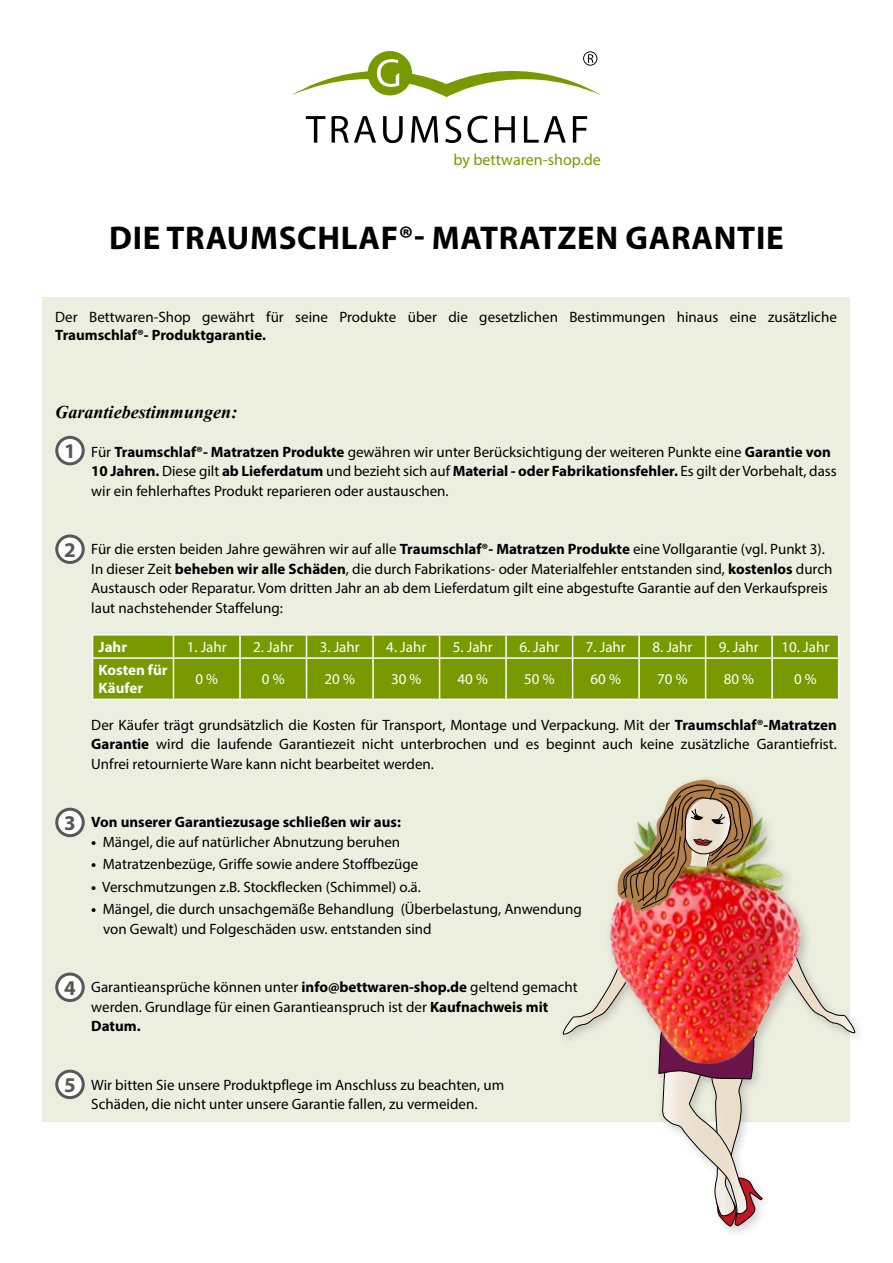
<style>
.page{position:relative;width:893px;height:1263px;background:#fff}
.page>*{position:absolute;margin:0;border:0;box-sizing:border-box;transform-origin:0 0}
.t1{font:700 33px "Myriad Pro";letter-spacing:.02em;color:#000}
.t2{font:700 22.5px "Vijaya";color:#000}
.t3{font:700 21px "Myriad Pro";color:#575756}
.t4{font:16.05px "Myriad Pro";color:#799900}
.t5{font:15px/19.5px "Myriad Pro";color:#000}
.t6{font:15px "Myriad Pro";color:#fff}
.t7{font:700 15px "Myriad Pro";color:#000}
.t8{font:700 15px/18px "Myriad Pro";color:#fff}
.s1{font-weight:700}
</style>
<div class="page">
<div style="left:43px;top:298px;width:807px;height:824px;background:#ecefe0"></div>
<div style="left:57px;top:437px;width:26px;height:27px;background:#fff;border-radius:50%"></div>
<div style="left:55px;top:436px;width:30px;height:29px;border:3px solid #575756;border-radius:50%"></div>
<div style="left:57px;top:536px;width:26px;height:26px;background:#fff;border-radius:50%"></div>
<div style="left:55px;top:534px;width:30px;height:30px;border:3px solid #575756;border-radius:50%"></div>
<div style="left:93px;top:636px;width:745px;height:63px;background:#799900"></div>
<hr style="left:92px;top:634px;width:81px;height:2px;background:#fff">
<svg style="left:92px;top:636px;width:1px;height:21px"></svg>
<hr style="left:173px;top:634px;width:67px;height:2px;background:#fff">
<svg style="left:173px;top:636px;width:1px;height:21px"></svg>
<hr style="left:240px;top:634px;width:67px;height:2px;background:#fff">
<hr style="left:239px;top:636px;width:2px;height:21px;background:#fff">
<hr style="left:307px;top:634px;width:66px;height:2px;background:#fff">
<svg style="left:306px;top:636px;width:1px;height:21px"></svg>
<hr style="left:373px;top:634px;width:67px;height:2px;background:#fff">
<hr style="left:372px;top:636px;width:2px;height:21px;background:#fff">
<hr style="left:440px;top:634px;width:66px;height:2px;background:#fff">
<svg style="left:439px;top:636px;width:1px;height:21px"></svg>
<hr style="left:506px;top:634px;width:67px;height:2px;background:#fff">
<hr style="left:505px;top:636px;width:2px;height:21px;background:#fff">
<hr style="left:573px;top:634px;width:66px;height:2px;background:#fff">
<svg style="left:572px;top:636px;width:1px;height:21px"></svg>
<hr style="left:639px;top:634px;width:67px;height:2px;background:#fff">
<hr style="left:638px;top:636px;width:2px;height:21px;background:#fff">
<hr style="left:706px;top:634px;width:66px;height:2px;background:#fff">
<svg style="left:705px;top:636px;width:1px;height:21px"></svg>
<hr style="left:772px;top:634px;width:67px;height:2px;background:#fff">
<hr style="left:771px;top:636px;width:2px;height:21px;background:#fff">
<svg style="left:838px;top:636px;width:1px;height:21px"></svg>
<hr style="left:92px;top:657px;width:81px;height:2px;background:#fff">
<hr style="left:92px;top:659px;width:1px;height:40px;background:#fff">
<hr style="left:173px;top:657px;width:67px;height:2px;background:#fff">
<hr style="left:173px;top:659px;width:1px;height:40px;background:#fff">
<hr style="left:240px;top:657px;width:67px;height:2px;background:#fff">
<hr style="left:239px;top:659px;width:2px;height:40px;background:#fff">
<hr style="left:307px;top:657px;width:66px;height:2px;background:#fff">
<hr style="left:306px;top:659px;width:1px;height:40px;background:#fff">
<hr style="left:373px;top:657px;width:67px;height:2px;background:#fff">
<hr style="left:372px;top:659px;width:2px;height:40px;background:#fff">
<hr style="left:440px;top:657px;width:66px;height:2px;background:#fff">
<hr style="left:439px;top:659px;width:1px;height:40px;background:#fff">
<hr style="left:506px;top:657px;width:67px;height:2px;background:#fff">
<hr style="left:505px;top:659px;width:2px;height:40px;background:#fff">
<hr style="left:573px;top:657px;width:66px;height:2px;background:#fff">
<hr style="left:572px;top:659px;width:1px;height:40px;background:#fff">
<hr style="left:639px;top:657px;width:67px;height:2px;background:#fff">
<hr style="left:638px;top:659px;width:2px;height:40px;background:#fff">
<hr style="left:706px;top:657px;width:66px;height:2px;background:#fff">
<hr style="left:705px;top:659px;width:1px;height:40px;background:#fff">
<hr style="left:772px;top:657px;width:67px;height:2px;background:#fff">
<hr style="left:771px;top:659px;width:2px;height:40px;background:#fff">
<hr style="left:838px;top:659px;width:1px;height:40px;background:#fff">
<hr style="left:92px;top:699px;width:81px;height:1px;background:#fff">
<hr style="left:173px;top:699px;width:67px;height:1px;background:#fff">
<hr style="left:240px;top:699px;width:67px;height:1px;background:#fff">
<hr style="left:307px;top:699px;width:66px;height:1px;background:#fff">
<hr style="left:373px;top:699px;width:67px;height:1px;background:#fff">
<hr style="left:440px;top:699px;width:66px;height:1px;background:#fff">
<hr style="left:506px;top:699px;width:67px;height:1px;background:#fff">
<hr style="left:573px;top:699px;width:66px;height:1px;background:#fff">
<hr style="left:639px;top:699px;width:67px;height:1px;background:#fff">
<hr style="left:706px;top:699px;width:66px;height:1px;background:#fff">
<hr style="left:772px;top:699px;width:67px;height:1px;background:#fff">
<div style="left:57px;top:809px;width:26px;height:27px;background:#fff;border-radius:50%"></div>
<div style="left:55px;top:808px;width:30px;height:29px;border:3px solid #575756;border-radius:50%"></div>
<div style="left:57px;top:974px;width:26px;height:26px;background:#fff;border-radius:50%"></div>
<div style="left:55px;top:972px;width:30px;height:30px;border:3px solid #575756;border-radius:50%"></div>
<div style="left:57px;top:1071px;width:26px;height:26px;background:#fff;border-radius:50%"></div>
<div style="left:55px;top:1070px;width:30px;height:29px;border:3px solid #575756;border-radius:50%"></div>
<div style="left:558px;top:775px;width:308px;height:463px;background:#000;opacity:.2"></div>
<img style="left:558px;top:784px;width:307px;height:314px">
<img style="left:563px;top:778px;width:292px;height:449px">
<svg style="left:306px;top:116px;width:19px;height:27px"></svg>
<svg style="left:332px;top:116px;width:44px;height:27px"></svg>
<svg style="left:383px;top:116px;width:20px;height:27px"></svg>
<svg style="left:411px;top:116px;width:27px;height:27px"></svg>
<svg style="left:445px;top:116px;width:16px;height:27px"></svg>
<svg style="left:467px;top:116px;width:21px;height:27px"></svg>
<svg style="left:495px;top:116px;width:20px;height:27px"></svg>
<svg style="left:524px;top:116px;width:42px;height:27px"></svg>
<svg style="left:573px;top:116px;width:14px;height:27px"></svg>
<svg style="left:292px;top:51px;width:309px;height:46px"></svg>
<p class="t4" style="left:453px;top:149px;width:149px">by bettwaren-shop.de</p>
<h1 class="t1" style="left:109px;top:216px;width:676px">DIE TRAUMSCHLAF®- MATRATZEN GARANTIE</h1>
<p class="t5" style="left:55px;top:307px;width:783px">Der Bettwaren-Shop gewährt für seine Produkte über die gesetzlichen Bestimmungen hinaus eine zusätzliche</p>
<p class="t7" style="left:55px;top:325px;width:212px">Traumschlaf®- Produktgarantie.</p>
<h2 class="t2" style="left:55px;top:394px;width:184px">Garantiebestimmungen:</h2>
<p class="t5" style="left:91px;top:442px;width:747px">Für <span class="s1">Traumschlaf®- Matratzen Produkte</span> gewähren wir unter Berücksichtigung der weiteren Punkte eine <span class="s1">Garantie von<br>10 Jahren.</span> Diese gilt <span class="s1">ab Lieferdatum</span> und bezieht sich auf <span class="s1">Material - oder Fabrikationsfehler.</span> Es gilt der Vorbehalt, dass wir ein fehlerhaftes Produkt reparieren oder austauschen.</p>
<h3 class="t3" style="left:64px;top:438px;width:13px">1</h3>
<h3 class="t3" style="left:64px;top:536px;width:13px">2</h3>
<p class="t5" style="left:91px;top:539px;width:743px">Für die ersten beiden Jahre gewähren wir auf alle <span class="s1">Traumschlaf®- Matratzen Produkte</span> eine Vollgarantie (vgl. Punkt 3).<br>In dieser Zeit <span class="s1">beheben wir alle Schäden</span>, die durch Fabrikations- oder Materialfehler entstanden sind, <span class="s1">kostenlos</span> durch Austausch oder Reparatur. Vom dritten Jahr an ab dem Lieferdatum gilt eine abgestufte Garantie auf den Verkaufspreis laut nachstehender Staffelung:</p>
<p class="t8" style="left:99px;top:637px;width:30px">Jahr</p>
<p class="t6" style="left:187px;top:638px;width:41px">1. Jahr</p>
<p class="t6" style="left:253px;top:638px;width:41px">2. Jahr</p>
<p class="t6" style="left:320px;top:638px;width:41px">3. Jahr</p>
<p class="t6" style="left:386px;top:638px;width:41px">4. Jahr</p>
<p class="t6" style="left:453px;top:638px;width:41px">5. Jahr</p>
<p class="t6" style="left:519px;top:638px;width:41px">6. Jahr</p>
<p class="t6" style="left:586px;top:638px;width:41px">7. Jahr</p>
<p class="t6" style="left:652px;top:638px;width:41px">8. Jahr</p>
<p class="t6" style="left:719px;top:638px;width:41px">9. Jahr</p>
<p class="t6" style="left:781px;top:638px;width:49px">10. Jahr</p>
<p class="t8" style="left:99px;top:661px;width:70px">Kosten für<br>Käufer</p>
<p class="t6" style="left:195px;top:670px;width:24px">0 %</p>
<p class="t6" style="left:262px;top:670px;width:24px">0 %</p>
<p class="t6" style="left:325px;top:670px;width:32px">20 %</p>
<p class="t6" style="left:391px;top:670px;width:32px">30 %</p>
<p class="t6" style="left:458px;top:670px;width:32px">40 %</p>
<p class="t6" style="left:524px;top:670px;width:32px">50 %</p>
<p class="t6" style="left:591px;top:670px;width:32px">60 %</p>
<p class="t6" style="left:657px;top:670px;width:32px">70 %</p>
<p class="t6" style="left:724px;top:670px;width:32px">80 %</p>
<p class="t6" style="left:794px;top:670px;width:24px">0 %</p>
<p class="t5" style="left:91px;top:715px;width:747px;text-align:justify">Der Käufer trägt grundsätzlich die Kosten für Transport, Montage und Verpackung. Mit der <span class="s1">Traumschlaf®-Matratzen Garantie</span> wird die laufende Garantiezeit nicht unterbrochen und es beginnt auch keine zusätzliche Garantiefrist.<br>Unfrei retournierte Ware kann nicht bearbeitet werden.</p>
<h3 class="t3" style="left:64px;top:809px;width:13px">3</h3>
<p class="t7" style="left:91px;top:812px;width:311px">Von unserer Garantiezusage schließen wir aus:</p>
<p class="t5" style="left:91px;top:832px;width:310px"><span class="s1">•</span> Mängel, die auf natürlicher Abnutzung beruhen</p>
<p class="t5" style="left:91px;top:854px;width:329px"><span class="s1">•</span> Matratzenbezüge, Griffe sowie andere Stoffbezüge</p>
<p class="t5" style="left:91px;top:877px;width:331px"><span class="s1">•</span> Verschmutzungen z.B. Stockflecken (Schimmel) o.ä.</p>
<p class="t5" style="left:103px;top:899px;width:480px;text-indent:-12px"><span class="s1">•</span> Mängel, die durch unsachgemäße Behandlung (Überbelastung, Anwendung von Gewalt) und Folgeschäden usw. entstanden sind</p>
<h3 class="t3" style="left:64px;top:974px;width:13px">4</h3>
<p class="t5" style="left:91px;top:977px;width:488px">Garantieansprüche können unter <span class="s1">info@bettwaren-shop.de</span> geltend gemacht werden. Grundlage für einen Garantieanspruch ist der <span class="s1">Kaufnachweis mit<br>Datum.</span></p>
<h3 class="t3" style="left:64px;top:1071px;width:13px">5</h3>
<p class="t5" style="left:91px;top:1075px;width:414px">Wir bitten Sie unsere Produktpflege im Anschluss zu beachten, um<br>Schäden, die nicht unter unsere Garantie fallen, zu vermeiden.</p>
</div>
